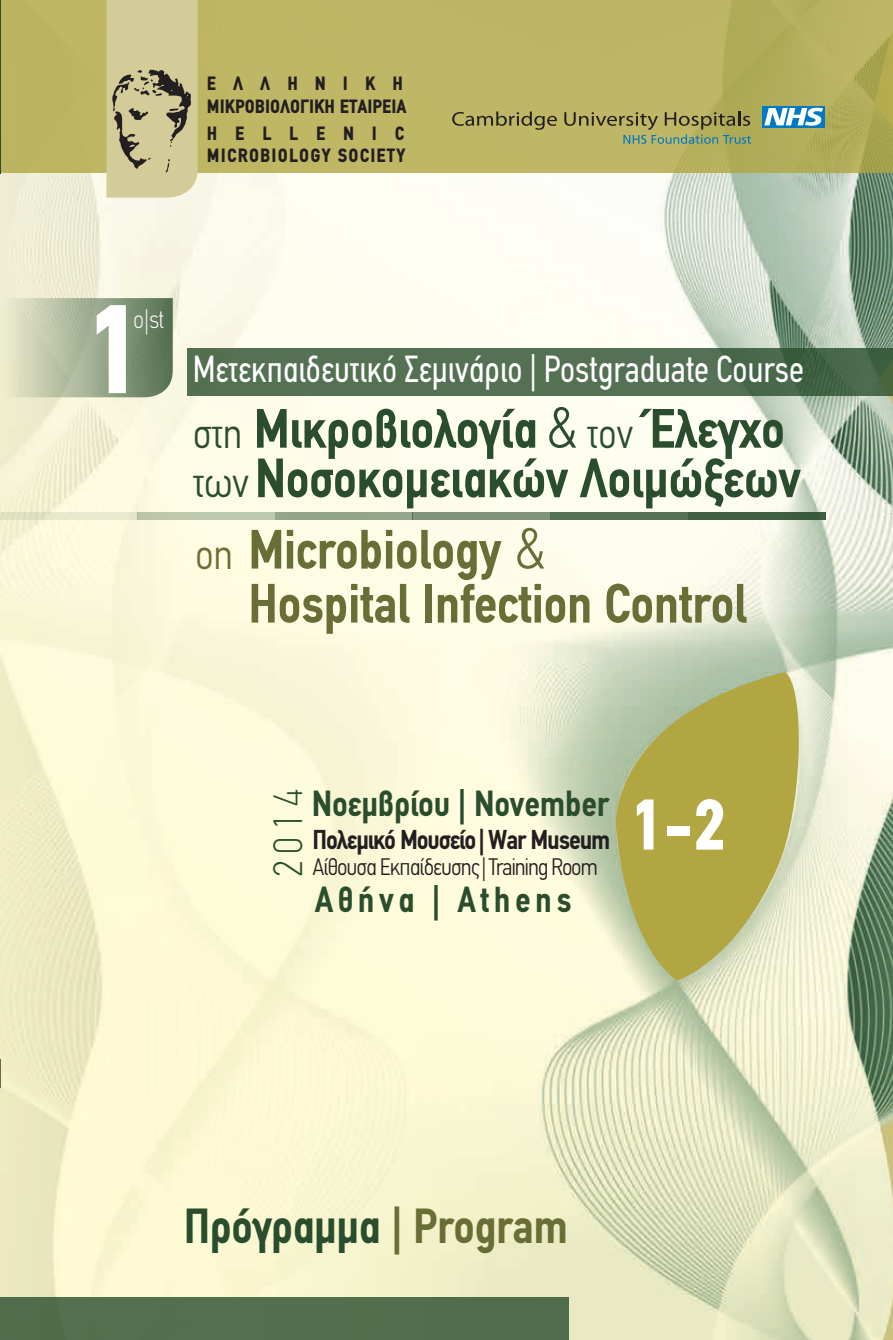
<style>
.page{position:relative;width:893px;height:1340px;background:#fff}
.page>*{position:absolute;margin:0;border:0;box-sizing:border-box;transform-origin:0 0}
.t1{font:900 condensed 126.45px "PF Din Text";color:#fff}
.t2{font:900 condensed 72px "PF Din Text";color:#fff}
.t3{font:700 55.57px/49.5px "PF Din Text Condensed";letter-spacing:-.01em;color:#2a4e2d}
.t4{font:700 55.57px/54px "PF Din Text Condensed";letter-spacing:-.01em;color:#696e36}
.t5{font:700 49.5px "PF Din Text Condensed";letter-spacing:-.01em;color:#2a4e2d}
.t6{font:100 condensed 41.18px "PF Din Text";color:#2a4e2d}
.t7{font:37.8px "PF Din Text Condensed";color:#fff;scale:.92 1}
.t8{font:700 36.45px "PF Din Text Condensed";letter-spacing:-.01em;color:#2a4e2d}
.t9{font:700 36.45px "PF Din Text Condensed";letter-spacing:.12em;color:#2a4e2d}
.t10{font:700 27.45px "PF Din Text Condensed";letter-spacing:-.04em;color:#231f20}
.t11{font:100 condensed 25.2px "PF Din Text";color:#fff}
.t12{font:300 condensed 24.07px "PF Din Text";letter-spacing:-.04em;color:#231f20}
.t13{font:900 condensed 19.35px "PF Din Text";color:#231f20}
.t14{font:900 condensed 19.35px "PF Din Text";letter-spacing:.06em;color:#231f20}
.t15{font:900 condensed 19.35px "PF Din Text";letter-spacing:.88em;color:#231f20}
.t16{font:900 condensed 19.35px "PF Din Text";letter-spacing:.92em;color:#231f20}
.s1{font-family:"PF Din Text";font-weight:300;font-stretch:condensed;font-size:42.98px}
.s2{font-family:"PF Din Text";font-weight:300;font-stretch:condensed;font-size:58.05px}
.s3{color:#696e36}
</style>
<div class="page">
<img style="left:0;top:173px;width:893px;height:1166px">
<svg style="left:1px;top:0;width:892px;height:173px;background:#bcb462"></svg>
<hr style="left:0;top:0;width:1px;height:174px;background:#2a4e2d">
<div style="left:0;top:1297px;width:568px;height:42px;background:#526f4d"></div>
<svg style="left:3px;top:298px;width:170px;height:99px;background:#a2af93"></svg>
<svg style="left:187px;top:348px;width:706px;height:47px;background:#506e50"></svg>
<div style="left:688px;top:512px;width:137px;height:8px;background:#3f5f40"></div>
<div style="left:550px;top:512px;width:138px;height:8px;background:#547153"></div>
<div style="left:413px;top:512px;width:137px;height:8px;background:#7f9478"></div>
<div style="left:275px;top:512px;width:138px;height:8px;background:#94a589"></div>
<div style="left:138px;top:512px;width:137px;height:8px;background:#bec8ad"></div>
<svg style="left:0;top:512px;width:138px;height:8px"></svg>
<svg style="left:610px;top:672px;width:194px;height:309px;background:#bab76c"></svg>
<div style="left:763px;top:106px;width:62px;height:21px;background:#0079c2"></div>
<svg style="left:764px;top:108px;width:59px;height:18px"></svg>
<svg style="left:452px;top:111px;width:105px;height:19px;background:#9c9456"></svg>
<svg style="left:564px;top:111px;width:187px;height:33px;background:#9e9e5f"></svg>
<svg style="left:107px;top:0;width:91px;height:197px;background:#c2ba8c"></svg>
<svg style="left:0;top:1059px;width:1px;height:29px"></svg>
<p class="t15" style="left:207px;top:72px;width:197px">ΕΛΛΗΝΙΚΗ</p>
<p class="t13" style="left:207px;top:95px;width:201px">ΜΙΚΡΟΒΙΟΛΟΓΙΚΉ ΕΤΑΙΡΕIΑ</p>
<p class="t16" style="left:207px;top:122px;width:199px">HELLENIC</p>
<p class="t14" style="left:207px;top:144px;width:200px">MICROBIOLOGY SOCIETY</p>
<p class="t1" style="left:88px;top:274px;width:57px">1</p>
<p class="t11" style="left:133px;top:304px;width:32px">ο|st</p>
<p class="t7" style="left:193px;top:347px;width:666px">Μετεκπαιδευτικό Σεμινάριο | Postgraduate Course</p>
<p class="t3" style="left:193px;top:403px;width:609px"><span class="s1">στη</span> Μικροβιολογία <span class="s2">&amp;</span> <span class="s1">τον</span> Έλεγχο <span class="s1">των</span>Νοσοκομειακών Λοιμώξεων</p>
<p class="t4" style="left:248px;top:522px;width:501px;text-indent:-53px"><span class="s1">on</span> Microbiology <span class="s2">&amp;<br></span>Hospital Infection Control</p>
<p class="t6" style="left:264px;top:877px;width:89px;rotate:-90deg">2014</p>
<p class="t8" style="left:312px;top:782px;width:299px">Νοεμβρίου | November</p>
<p class="t10" style="left:313px;top:823px;width:299px">Πολεμικό Μουσείο | War Museum</p>
<p class="t12" style="left:313px;top:852px;width:287px">Αίθουσα Εκπαίδευσης | Training Room</p>
<p class="t9" style="left:315px;top:877px;width:258px">Αθήνα | Athens</p>
<p class="t2" style="left:632px;top:782px;width:95px">1-2</p>
<p class="t5" style="left:184px;top:1197px;width:386px">Πρόγραμμα <span class="s3">| Program</span></p>
</div>
